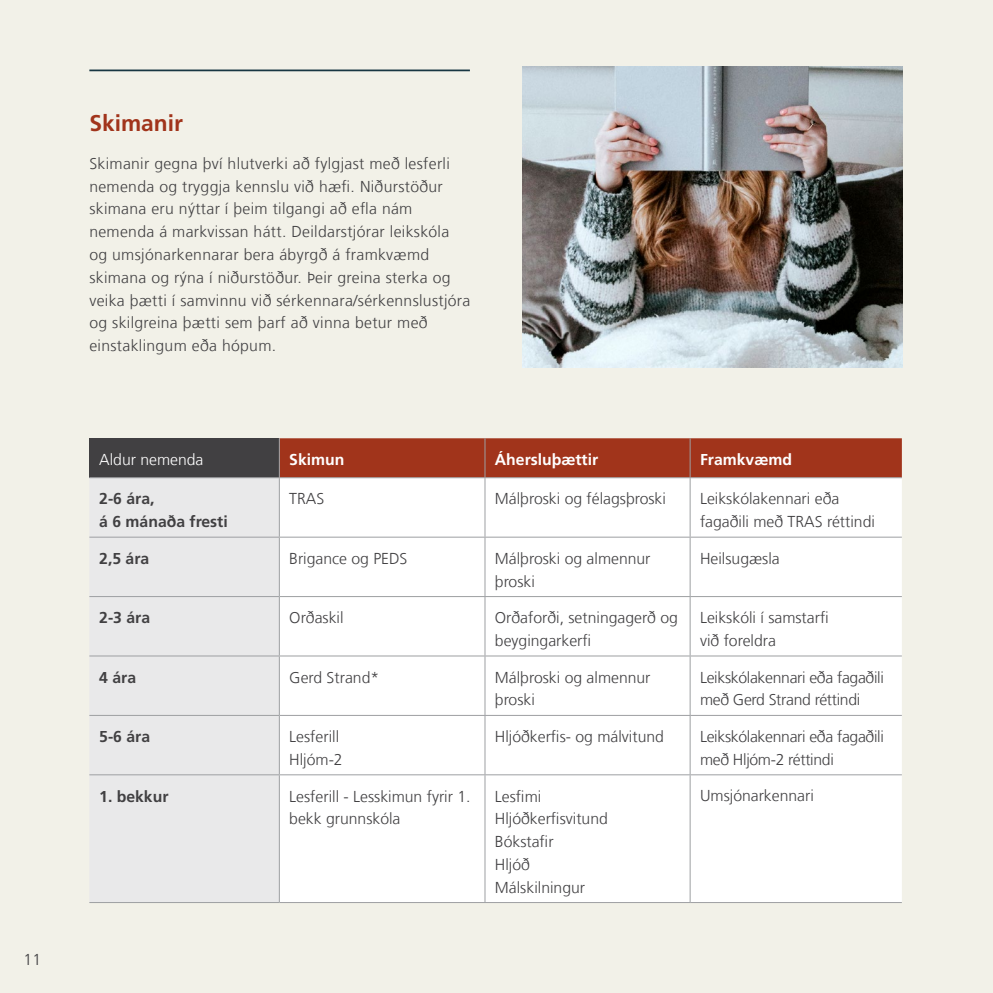
<style>
.page{position:relative;width:993px;height:993px;background:#fff}
.page>*{position:absolute;margin:0;border:0;box-sizing:border-box;transform-origin:0 0}
.t1{font:700 22.75px "Frutiger LT Com";color:#a1341b}
.t2{font:300 15.75px/22.8px "Frutiger LT Com";color:#414042}
.t3{font:300 15.75px/22.8px "Frutiger LT Com";letter-spacing:.02em;color:#414042}
.t4{font:300 15.75px/22.8px "Frutiger LT Com";letter-spacing:-.02em;color:#414042}
.t5{font:700 15.75px/22.8px "Frutiger LT Com";color:#414042}
.t6{font:700 15.75px "Frutiger LT Com";color:#fff}
.t7{font:300 15.75px "Frutiger LT Com";color:#fff}
</style>
<div class="page">
<div style="left:0;top:0;width:992px;height:992px;background:#f2f1e8"></div>
<hr style="left:89px;top:69px;width:381px;height:2px;background:#183642">
<div style="left:89px;top:438px;width:190px;height:39px;background:#414042"></div>
<div style="left:280px;top:438px;width:621px;height:39px;background:#a1341b"></div>
<div style="left:89px;top:478px;width:190px;height:423px;background:#e9e9ea"></div>
<div style="left:280px;top:478px;width:621px;height:423px;background:#fff"></div>
<hr style="left:279px;top:438px;width:1px;height:39px;background:#9d9fa2">
<hr style="left:484px;top:438px;width:1px;height:39px;background:#9d9fa2">
<hr style="left:689px;top:438px;width:1px;height:39px;background:#9d9fa2">
<hr style="left:89px;top:477px;width:190px;height:1px;background:#9d9fa2">
<hr style="left:279px;top:477px;width:206px;height:1px;background:#9d9fa2">
<hr style="left:279px;top:478px;width:1px;height:58px;background:#9d9fa2">
<hr style="left:485px;top:477px;width:205px;height:1px;background:#9d9fa2">
<hr style="left:484px;top:478px;width:1px;height:58px;background:#9d9fa2">
<hr style="left:690px;top:477px;width:211px;height:1px;background:#9d9fa2">
<hr style="left:689px;top:478px;width:1px;height:58px;background:#9d9fa2">
<hr style="left:89px;top:536px;width:190px;height:1px;background:#9d9fa2">
<hr style="left:279px;top:536px;width:206px;height:1px;background:#9d9fa2">
<hr style="left:279px;top:537px;width:1px;height:59px;background:#9d9fa2">
<hr style="left:485px;top:536px;width:205px;height:1px;background:#9d9fa2">
<hr style="left:484px;top:537px;width:1px;height:59px;background:#9d9fa2">
<hr style="left:690px;top:536px;width:211px;height:1px;background:#9d9fa2">
<hr style="left:689px;top:537px;width:1px;height:59px;background:#9d9fa2">
<hr style="left:89px;top:596px;width:190px;height:1px;background:#9d9fa2">
<hr style="left:279px;top:596px;width:206px;height:1px;background:#9d9fa2">
<hr style="left:279px;top:596px;width:1px;height:59px;background:#9d9fa2">
<hr style="left:485px;top:596px;width:205px;height:1px;background:#9d9fa2">
<hr style="left:484px;top:596px;width:1px;height:59px;background:#9d9fa2">
<hr style="left:690px;top:596px;width:211px;height:1px;background:#9d9fa2">
<hr style="left:689px;top:596px;width:1px;height:59px;background:#9d9fa2">
<hr style="left:89px;top:655px;width:190px;height:1px;background:#9d9fa2">
<hr style="left:279px;top:655px;width:206px;height:1px;background:#9d9fa2">
<hr style="left:279px;top:656px;width:1px;height:58px;background:#9d9fa2">
<hr style="left:485px;top:655px;width:205px;height:1px;background:#9d9fa2">
<hr style="left:484px;top:656px;width:1px;height:58px;background:#9d9fa2">
<hr style="left:690px;top:655px;width:211px;height:1px;background:#9d9fa2">
<hr style="left:689px;top:656px;width:1px;height:58px;background:#9d9fa2">
<hr style="left:89px;top:714px;width:190px;height:1px;background:#9d9fa2">
<hr style="left:279px;top:714px;width:206px;height:1px;background:#9d9fa2">
<hr style="left:279px;top:715px;width:1px;height:59px;background:#9d9fa2">
<hr style="left:485px;top:714px;width:205px;height:1px;background:#9d9fa2">
<hr style="left:484px;top:715px;width:1px;height:59px;background:#9d9fa2">
<hr style="left:690px;top:714px;width:211px;height:1px;background:#9d9fa2">
<hr style="left:689px;top:715px;width:1px;height:59px;background:#9d9fa2">
<hr style="left:89px;top:774px;width:190px;height:1px;background:#9d9fa2">
<hr style="left:279px;top:774px;width:206px;height:1px;background:#9d9fa2">
<hr style="left:279px;top:775px;width:1px;height:126px;background:#9d9fa2">
<hr style="left:485px;top:774px;width:205px;height:1px;background:#9d9fa2">
<hr style="left:484px;top:775px;width:1px;height:126px;background:#9d9fa2">
<hr style="left:690px;top:774px;width:211px;height:1px;background:#9d9fa2">
<hr style="left:689px;top:775px;width:1px;height:126px;background:#9d9fa2">
<hr style="left:89px;top:901px;width:190px;height:1px;background:#9d9fa2">
<hr style="left:279px;top:901px;width:206px;height:1px;background:#9d9fa2">
<hr style="left:485px;top:901px;width:205px;height:1px;background:#9d9fa2">
<hr style="left:690px;top:901px;width:211px;height:1px;background:#9d9fa2">
<img style="left:522px;top:66px;width:380px;height:301px">
<p class="t2" style="left:24px;top:948px;width:19px">11</p>
<h1 class="t1" style="left:89px;top:110px;width:95px">Skimanir</h1>
<p class="t3" style="left:89px;top:152px;width:382px">Skimanir gegna því hlutverki að fylgjast með lesferli nemenda og tryggja kennslu við hæfi. Niðurstöður skimana eru nýttar í þeim tilgangi að efla nám nemenda á markvissan hátt. Deildarstjórar leikskóla og umsjónarkennarar bera ábyrgð á framkvæmd skimana og rýna í niðurstöður. Þeir greina sterka og veika þætti í samvinnu við sérkennara/sérkennslustjóra og skilgreina þætti sem þarf að vinna betur með einstaklingum eða hópum.</p>
<p class="t7" style="left:99px;top:450px;width:106px">Aldur nemenda</p>
<p class="t6" style="left:289px;top:450px;width:57px">Skimun</p>
<p class="t6" style="left:494px;top:450px;width:105px">Áhersluþættir</p>
<p class="t6" style="left:699px;top:450px;width:93px">Framkvæmd</p>
<p class="t5" style="left:99px;top:487px;width:130px">2-6 ára,<br>á 6 mánaða fresti</p>
<p class="t2" style="left:289px;top:487px;width:37px">TRAS</p>
<p class="t2" style="left:494px;top:487px;width:172px">Málþroski og félagsþroski</p>
<p class="t2" style="left:699px;top:487px;width:176px">Leikskólakennari eða fagaðili með TRAS réttindi</p>
<p class="t5" style="left:99px;top:547px;width:51px">2,5 ára</p>
<p class="t2" style="left:289px;top:547px;width:120px">Brigance og PEDS</p>
<p class="t2" style="left:494px;top:547px;width:157px">Málþroski og almennur þroski</p>
<p class="t2" style="left:699px;top:547px;width:81px">Heilsugæsla</p>
<p class="t5" style="left:99px;top:606px;width:52px">2-3 ára</p>
<p class="t2" style="left:289px;top:606px;width:56px">Orðaskil</p>
<p class="t2" style="left:494px;top:606px;width:184px">Orðaforði, setningagerð og beygingarkerfi</p>
<p class="t2" style="left:699px;top:606px;width:130px">Leikskóli í samstarfi við foreldra</p>
<p class="t5" style="left:99px;top:665px;width:38px">4 ára</p>
<p class="t2" style="left:289px;top:665px;width:91px">Gerd Strand*</p>
<p class="t2" style="left:494px;top:665px;width:157px">Málþroski og almennur þroski</p>
<p class="t4" style="left:699px;top:665px;width:185px">Leikskólakennari eða fagaðili með Gerd Strand réttindi</p>
<p class="t5" style="left:99px;top:725px;width:52px">5-6 ára</p>
<p class="t2" style="left:289px;top:725px;width:55px">Lesferill<br>Hljóm-2</p>
<p class="t2" style="left:494px;top:725px;width:170px">Hljóðkerfis- og málvitund</p>
<p class="t4" style="left:699px;top:725px;width:185px">Leikskólakennari eða fagaðili með Hljóm-2 réttindi</p>
<p class="t5" style="left:99px;top:784px;width:71px">1. bekkur</p>
<p class="t2" style="left:289px;top:784px;width:183px">Lesferill - Lesskimun fyrir 1. bekk grunnskóla</p>
<p class="t2" style="left:494px;top:784px;width:114px">Lesfimi<br>Hljóðkerfisvitund<br>Bókstafir<br>Hljóð<br>Málskilningur</p>
<p class="t2" style="left:699px;top:784px;width:115px">Umsjónarkennari</p>
</div>
